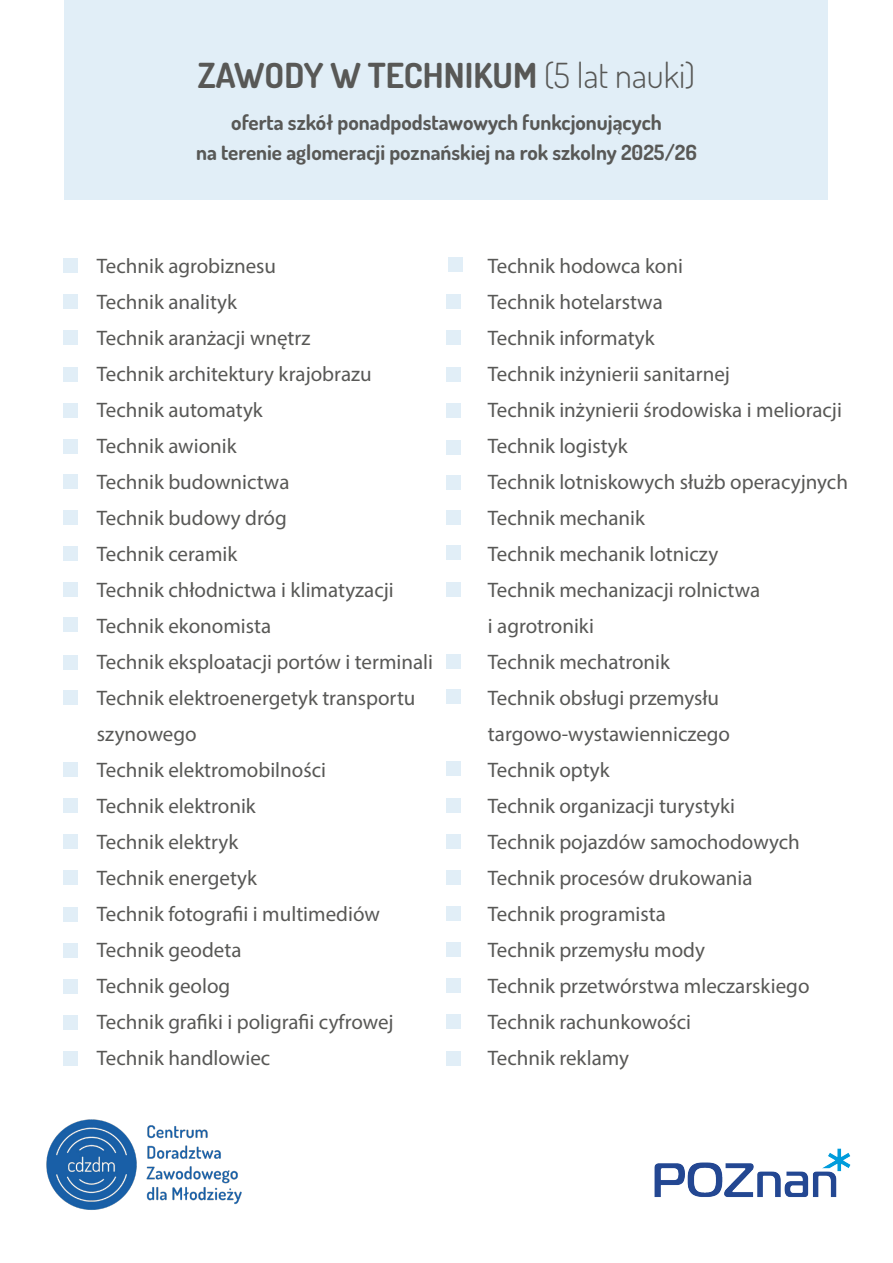
<style>
.page{position:relative;width:893px;height:1263px;background:#fff}
.page>*{position:absolute;margin:0;border:0;box-sizing:border-box;transform-origin:0 0}
.t1{font:700 34.5px "Dosis";color:#585856}
.t2{font:21px/36px "Myriad Pro";color:#585856}
.t3{font:700 21px/30px "Dosis";color:#585856;text-align:center}
.s1{font-weight:300}
</style>
<div class="page">
<div style="left:64px;top:259px;width:14px;height:14px;background:#e1eef7"></div>
<div style="left:446px;top:295px;width:14px;height:14px;background:#e1eef7"></div>
<div style="left:448px;top:258px;width:14px;height:14px;background:#e1eef7"></div>
<div style="left:64px;top:295px;width:14px;height:14px;background:#e1eef7"></div>
<div style="left:446px;top:331px;width:14px;height:14px;background:#e1eef7"></div>
<div style="left:64px;top:331px;width:14px;height:14px;background:#e1eef7"></div>
<div style="left:446px;top:367px;width:14px;height:14px;background:#e1eef7"></div>
<div style="left:64px;top:367px;width:14px;height:14px;background:#e1eef7"></div>
<div style="left:446px;top:403px;width:14px;height:14px;background:#e1eef7"></div>
<div style="left:64px;top:403px;width:14px;height:14px;background:#e1eef7"></div>
<div style="left:64px;top:439px;width:14px;height:14px;background:#e1eef7"></div>
<div style="left:446px;top:440px;width:14px;height:14px;background:#e1eef7"></div>
<div style="left:446px;top:510px;width:14px;height:14px;background:#e1eef7"></div>
<div style="left:64px;top:474px;width:14px;height:14px;background:#e1eef7"></div>
<div style="left:446px;top:475px;width:14px;height:14px;background:#e1eef7"></div>
<div style="left:446px;top:546px;width:14px;height:14px;background:#e1eef7"></div>
<div style="left:446px;top:583px;width:14px;height:14px;background:#e1eef7"></div>
<div style="left:64px;top:510px;width:14px;height:14px;background:#e1eef7"></div>
<div style="left:64px;top:547px;width:14px;height:14px;background:#e1eef7"></div>
<div style="left:64px;top:583px;width:14px;height:14px;background:#e1eef7"></div>
<div style="left:447px;top:654px;width:14px;height:15px;background:#e1eef7"></div>
<div style="left:446px;top:690px;width:14px;height:14px;background:#e1eef7"></div>
<div style="left:64px;top:655px;width:14px;height:14px;background:#e1eef7"></div>
<div style="left:64px;top:618px;width:14px;height:14px;background:#e1eef7"></div>
<div style="left:447px;top:762px;width:14px;height:14px;background:#e1eef7"></div>
<div style="left:64px;top:690px;width:14px;height:14px;background:#e1eef7"></div>
<div style="left:447px;top:798px;width:14px;height:14px;background:#e1eef7"></div>
<div style="left:447px;top:834px;width:14px;height:14px;background:#e1eef7"></div>
<div style="left:64px;top:799px;width:14px;height:14px;background:#e1eef7"></div>
<div style="left:64px;top:762px;width:14px;height:14px;background:#e1eef7"></div>
<div style="left:64px;top:835px;width:14px;height:14px;background:#e1eef7"></div>
<div style="left:447px;top:870px;width:14px;height:14px;background:#e1eef7"></div>
<div style="left:64px;top:871px;width:14px;height:14px;background:#e1eef7"></div>
<div style="left:447px;top:906px;width:14px;height:14px;background:#e1eef7"></div>
<div style="left:64px;top:907px;width:14px;height:14px;background:#e1eef7"></div>
<div style="left:447px;top:943px;width:14px;height:14px;background:#e1eef7"></div>
<div style="left:64px;top:943px;width:14px;height:14px;background:#e1eef7"></div>
<div style="left:447px;top:979px;width:14px;height:14px;background:#e1eef7"></div>
<div style="left:64px;top:979px;width:14px;height:14px;background:#e1eef7"></div>
<div style="left:447px;top:1015px;width:14px;height:14px;background:#e1eef7"></div>
<div style="left:447px;top:1052px;width:14px;height:14px;background:#e1eef7"></div>
<div style="left:64px;top:1015px;width:14px;height:14px;background:#e1eef7"></div>
<div style="left:64px;top:1052px;width:14px;height:14px;background:#e1eef7"></div>
<div style="left:65px;top:1px;width:763px;height:199px;background:#e1eef7"></div>
<img style="left:654px;top:1148px;width:197px;height:49px">
<img style="left:46px;top:1119px;width:196px;height:91px">
<p class="t1" style="left:198px;top:52px;width:499px">ZAWODY W TECHNIKUM <span class="s1">(5 lat nauki)</span></p>
<p class="t3" style="left:196px;top:106px;width:502px">oferta szkół ponadpodstawowych funkcjonujących<br>na terenie aglomeracji poznańskiej na rok szkolny 2025/26</p>
<p class="t2" style="left:97px;top:247px;width:181px">Technik agrobiznesu</p>
<p class="t2" style="left:97px;top:283px;width:142px">Technik analityk</p>
<p class="t2" style="left:97px;top:319px;width:215px">Technik aranżacji wnętrz</p>
<p class="t2" style="left:97px;top:355px;width:276px">Technik architektury krajobrazu</p>
<p class="t2" style="left:97px;top:391px;width:167px">Technik automatyk</p>
<p class="t2" style="left:97px;top:427px;width:141px">Technik awionik</p>
<p class="t2" style="left:97px;top:463px;width:194px">Technik budownictwa</p>
<p class="t2" style="left:97px;top:499px;width:191px">Technik budowy dróg</p>
<p class="t2" style="left:97px;top:535px;width:142px">Technik ceramik</p>
<p class="t2" style="left:97px;top:571px;width:298px">Technik chłodnictwa i klimatyzacji</p>
<p class="t2" style="left:97px;top:607px;width:176px">Technik ekonomista</p>
<p class="t2" style="left:97px;top:643px;width:338px">Technik eksploatacji portów i terminali</p>
<p class="t2" style="left:97px;top:679px;width:320px">Technik elektroenergetyk transportu szynowego</p>
<p class="t2" style="left:97px;top:751px;width:231px">Technik elektromobilności</p>
<p class="t2" style="left:97px;top:787px;width:160px">Technik elektronik</p>
<p class="t2" style="left:97px;top:823px;width:143px">Technik elektryk</p>
<p class="t2" style="left:97px;top:859px;width:161px">Technik energetyk</p>
<p class="t2" style="left:97px;top:895px;width:284px">Technik fotografii i multimediów</p>
<p class="t2" style="left:97px;top:931px;width:146px">Technik geodeta</p>
<p class="t2" style="left:97px;top:967px;width:135px">Technik geolog</p>
<p class="t2" style="left:97px;top:1003px;width:298px">Technik grafiki i poligrafii cyfrowej</p>
<p class="t2" style="left:97px;top:1039px;width:175px">Technik handlowiec</p>
<p class="t2" style="left:488px;top:247px;width:196px">Technik hodowca koni</p>
<p class="t2" style="left:488px;top:283px;width:176px">Technik hotelarstwa</p>
<p class="t2" style="left:488px;top:319px;width:168px">Technik informatyk</p>
<p class="t2" style="left:488px;top:355px;width:243px">Technik inżynierii sanitarnej</p>
<p class="t2" style="left:488px;top:391px;width:355px">Technik inżynierii środowiska i melioracji</p>
<p class="t2" style="left:488px;top:427px;width:141px">Technik logistyk</p>
<p class="t2" style="left:488px;top:463px;width:361px">Technik lotniskowych służb operacyjnych</p>
<p class="t2" style="left:488px;top:499px;width:159px">Technik mechanik</p>
<p class="t2" style="left:488px;top:535px;width:232px">Technik mechanik lotniczy</p>
<p class="t2" style="left:488px;top:571px;width:274px">Technik mechanizacji rolnictwa i agrotroniki</p>
<p class="t2" style="left:488px;top:643px;width:184px">Technik mechatronik</p>
<p class="t2" style="left:488px;top:679px;width:244px">Technik obsługi przemysłu targowo-wystawienniczego</p>
<p class="t2" style="left:488px;top:751px;width:123px">Technik optyk</p>
<p class="t2" style="left:488px;top:787px;width:249px">Technik organizacji turystyki</p>
<p class="t2" style="left:488px;top:823px;width:313px">Technik pojazdów samochodowych</p>
<p class="t2" style="left:488px;top:859px;width:266px">Technik procesów drukowania</p>
<p class="t2" style="left:488px;top:895px;width:179px">Technik programista</p>
<p class="t2" style="left:488px;top:931px;width:218px">Technik przemysłu mody</p>
<p class="t2" style="left:488px;top:967px;width:323px">Technik przetwórstwa mleczarskiego</p>
<p class="t2" style="left:488px;top:1003px;width:205px">Technik rachunkowości</p>
<p class="t2" style="left:488px;top:1039px;width:142px">Technik reklamy</p>
</div>
